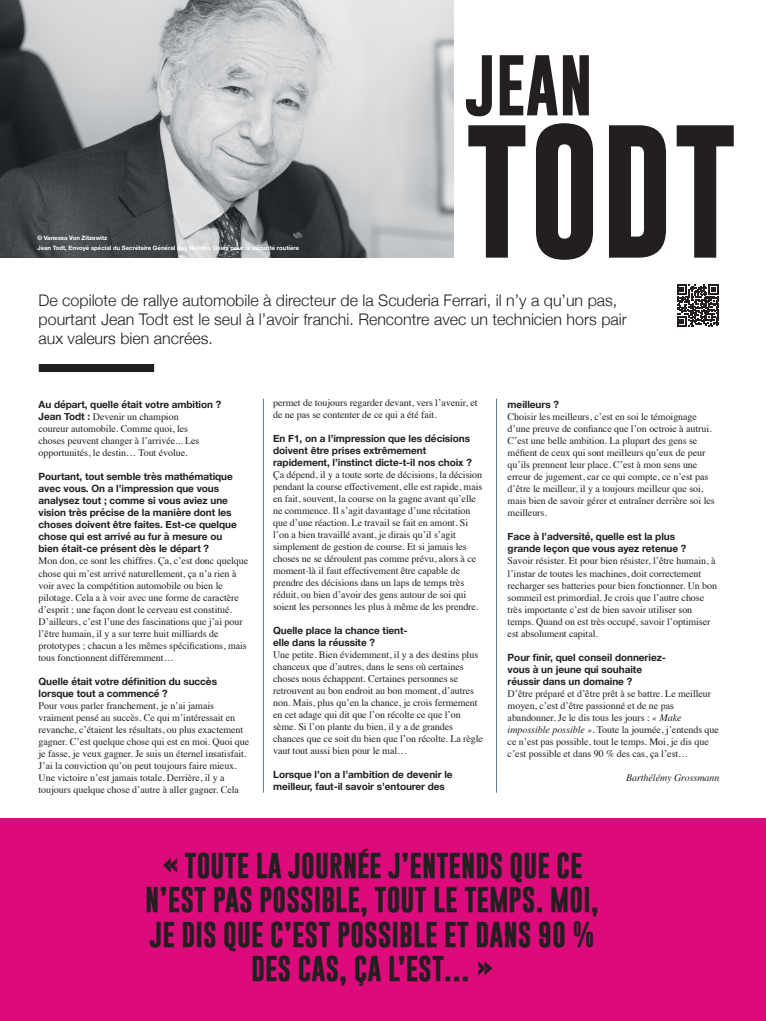
<style>
.page{position:relative;width:766px;height:1021px;background:#fff}
.page>*{position:absolute;margin:0;border:0;box-sizing:border-box;transform-origin:0 0}
.t1{font:700 135.4px "Gobold";color:#231f20}
.t2{font:700 61.5px "Gobold";color:#231f20}
.t3{font:700 26px/34.6px "Gobold";color:#231f20;text-align:center}
.t4{font:300 16px/19px "Helvetica Neue";color:#231f20}
.t5{font:10px/12px "Times";letter-spacing:-.005em;color:#231f20}
.t6{font:700 10px/12px "Helvetica Neue";letter-spacing:-.005em;color:#231f20}
.t7{font:italic 10px "Times";letter-spacing:-.005em;color:#231f20}
.t8{font:700 6px/10px "Helvetica Neue";color:#fff}
.s1{font-family:"Helvetica Neue";font-weight:700}
.s2{font-style:italic}
</style>
<div class="page">
<img style="left:0;top:0;width:453px;height:257px">
<div style="left:0;top:818px;width:765px;height:202px;background:#dc0a7b"></div>
<hr style="left:263px;top:398px;width:1px;height:394px;background:#637591">
<hr style="left:496px;top:398px;width:1px;height:394px;background:#637591">
<div style="left:39px;top:364px;width:115px;height:8px;background:#231f20"></div>
<svg style="left:677px;top:284px;width:41px;height:42px"></svg>
<h2 class="t2" style="left:465px;top:45px;width:129px">JEAN</h2>
<h1 class="t1" style="left:465px;top:103px;width:273px">TODT</h1>
<h3 class="t4" style="left:39px;top:289px;width:589px">De copilote de rallye automobile à directeur de la Scuderia Ferrari, il n’y a qu’un pas, pourtant Jean Todt est le seul à l’avoir franchi. Rencontre avec un technicien hors pair aux valeurs bien ancrées.</h3>
<p class="t8" style="left:37px;top:233px;width:263px">© Vanessa Von Zitzewitz<br>Jean Todt, Envoyé spécial du Secrétaire Général des Nations Unies pour la sécurité routière</p>
<p class="t6" style="left:39px;top:399px;width:184px">Au départ, quelle était votre ambition ?</p>
<p class="t5" style="left:39px;top:410px;width:162px"><span class="s1">Jean Todt :</span> Devenir un champion coureur automobile. Comme quoi, les choses peuvent changer à l’arrivée... Les opportunités, le destin… Tout évolue.</p>
<p class="t6" style="left:39px;top:471px;width:200px">Pourtant, tout semble très mathématique avec vous. On a l’impression que vous analysez tout ; comme si vous aviez une vision très précise de la manière dont les choses doivent être faites. Est-ce quelque chose qui est arrivé au fur à mesure ou bien était-ce présent dès le départ ?</p>
<p class="t5" style="left:39px;top:554px;width:211px">Mon don, ce sont les chiffres. Ça, c’est donc quelque chose qui m’est arrivé naturellement, ça n’a rien à voir avec la compétition automobile ou bien le pilotage. Cela a à voir avec une forme de caractère d’esprit ; une façon dont le cerveau est constitué.<br>D’ailleurs, c’est l’une des fascinations que j’ai pour l’être humain, il y a sur terre huit milliards de prototypes ; chacun a les mêmes spécifications, mais tous fonctionnent différemment…</p>
<p class="t6" style="left:39px;top:675px;width:180px">Quelle était votre définition du succès lorsque tout a commencé ?</p>
<p class="t5" style="left:39px;top:698px;width:212px">Pour vous parler franchement, je n’ai jamais vraiment pensé au succès. Ce qui m’intéressait en revanche, c’étaient les résultats, ou plus exactement gagner. C’est quelque chose qui est en moi. Quoi que je fasse, je veux gagner. Je suis un éternel insatisfait.<br>J’ai la conviction qu’on peut toujours faire mieux.<br>Une victoire n’est jamais totale. Derrière, il y a toujours quelque chose d’autre à aller gagner. Cela</p>
<p class="t5" style="left:273px;top:396px;width:206px">permet de toujours regarder devant, vers l’avenir, et de ne pas se contenter de ce qui a été fait.</p>
<p class="t6" style="left:273px;top:433px;width:200px">En F1, on a l’impression que les décisions doivent être prises extrêmement rapidement, l’instinct dicte-t-il nos choix ?</p>
<p class="t5" style="left:273px;top:468px;width:211px">Ça dépend, il y a toute sorte de décisions, la décision pendant la course effectivement, elle est rapide, mais en fait, souvent, la course on la gagne avant qu’elle ne commence. Il s’agit davantage d’une récitation que d’une réaction. Le travail se fait en amont. Si l’on a bien travaillé avant, je dirais qu’il s’agit simplement de gestion de course. Et si jamais les choses ne se déroulent pas comme prévu, alors à ce moment-là il faut effectivement être capable de prendre des décisions dans un laps de temps très réduit, ou bien d’avoir des gens autour de soi qui soient les personnes les plus à même de les prendre.</p>
<p class="t6" style="left:273px;top:625px;width:136px">Quelle place la chance tient&shy;elle dans la réussite ?</p>
<p class="t5" style="left:273px;top:648px;width:211px">Une petite. Bien évidemment, il y a des destins plus chanceux que d’autres, dans le sens où certaines choses nous échappent. Certaines personnes se retrouvent au bon endroit au bon moment, d’autres non. Mais, plus qu’en la chance, je crois fermement en cet adage qui dit que l’on récolte ce que l’on sème. Si l’on plante du bien, il y a de grandes chances que ce soit du bien que l’on récolte. La règle vaut tout aussi bien pour le mal…</p>
<p class="t6" style="left:273px;top:769px;width:181px">Lorsque l’on a l’ambition de devenir le meilleur, faut-il savoir s’entourer des</p>
<p class="t6" style="left:507px;top:399px;width:53px">meilleurs ?</p>
<p class="t5" style="left:507px;top:410px;width:208px">Choisir les meilleurs, c’est en soi le témoignage d’une preuve de confiance que l’on octroie à autrui.<br>C’est une belle ambition. La plupart des gens se méfient de ceux qui sont meilleurs qu’eux de peur qu’ils prennent leur place. C’est à mon sens une erreur de jugement, car ce qui compte, ce n’est pas d’être le meilleur, il y a toujours meilleur que soi, mais bien de savoir gérer et entraîner derrière soi les meilleurs.</p>
<p class="t6" style="left:507px;top:531px;width:180px">Face à l’adversité, quelle est la plus grande leçon que vous ayez retenue ?</p>
<p class="t5" style="left:507px;top:554px;width:211px">Savoir résister. Et pour bien résister, l’être humain, à l’instar de toutes les machines, doit correctement recharger ses batteries pour bien fonctionner. Un bon sommeil est primordial. Je crois que l’autre chose très importante c’est de bien savoir utiliser son temps. Quand on est très occupé, savoir l’optimiser est absolument capital.</p>
<p class="t6" style="left:507px;top:651px;width:160px">Pour finir, quel conseil donneriez&shy;vous à un jeune qui souhaite réussir dans un domaine ?</p>
<p class="t5" style="left:507px;top:686px;width:213px">D’être préparé et d’être prêt à se battre. Le meilleur moyen, c’est d’être passionné et de ne pas abandonner. Je le dis tous les jours : <span class="s2">« Make impossible possible »</span>. Toute la journée, j’entends que ce n’est pas possible, tout le temps. Moi, je dis que c’est possible et dans 90 % des cas, ça l’est…</p>
<p class="t7" style="left:625px;top:768px;width:95px">Barthélémy Grossmann</p>
<h3 class="t3" style="left:145px;top:848px;width:455px">« TOUTE LA JOURNÉE J’ENTENDS QUE CE<br>N’EST PAS POSSIBLE, TOUT LE TEMPS. MOI,<br>JE DIS QUE C’EST POSSIBLE ET DANS 90 %<br>DES CAS, ÇA L’EST… »</h3>
</div>
